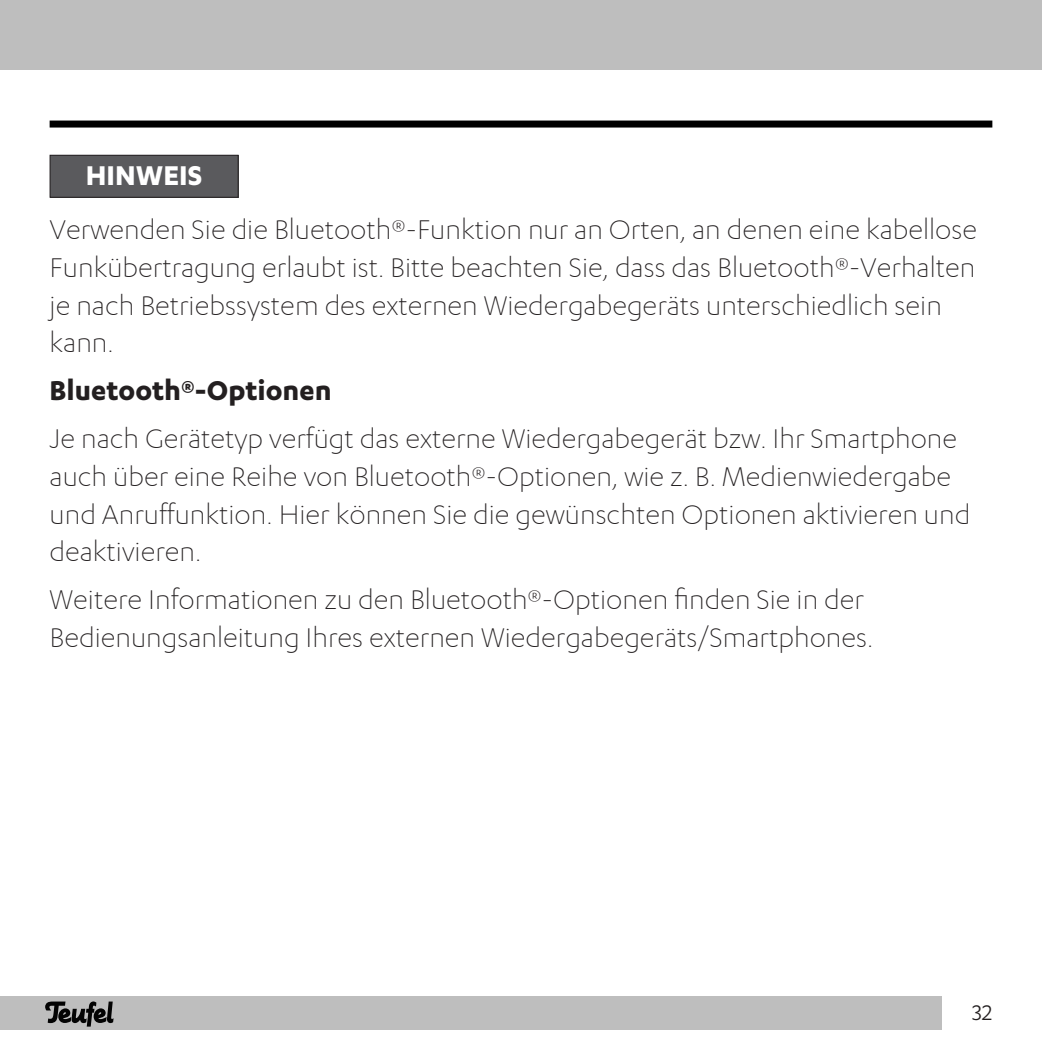
<style>
.page{position:relative;width:1042px;height:1042px;background:#fff}
.page>*{position:absolute;margin:0;border:0;box-sizing:border-box;transform-origin:0 0}
.Text{font:300 31.5px/37.8px "Karbon";color:#231f20}
.Text-2{font:700 31.5px "Karbon";color:#231f20}
.t1{font:700 31.5px "Karbon";color:#fff}
.t2{font:24.5px "Karbon";color:#231f20}
</style>
<div class="page">
<div style="left:0;top:0;width:1042px;height:69px;background:#bebebe"></div>
<div style="left:50px;top:121px;width:942px;height:7px;background:#000"></div>
<div style="left:0;top:996px;width:942px;height:33px;background:#bebebe"></div>
<svg style="left:45px;top:1001px;width:69px;height:25px"></svg>
<div style="left:50px;top:155px;width:188px;height:42px;background:#5a5a5d"></div>
<div style="left:50px;top:155px;width:189px;height:43px;border:1px solid #231f20"></div>
<p class="t1" style="left:86px;top:157px;width:118px">HINWEIS</p>
<p class="Text" style="left:50px;top:211px;width:929px">Verwenden Sie die Bluetooth®-Funktion nur an Orten, an denen eine kabellose Funkübertragung erlaubt ist. Bitte beachten Sie, dass das Bluetooth®-Verhalten je nach Betriebssystem des externen Wiedergabegeräts unterschiedlich sein kann.</p>
<p class="Text-2" style="left:50px;top:373px;width:283px">Bluetooth®-Optionen</p>
<p class="Text" style="left:50px;top:420px;width:922px">Je nach Gerätetyp verfügt das externe Wiedergabegerät bzw. Ihr Smartphone auch über eine Reihe von Bluetooth®-Optionen, wie z. B. Medienwiedergabe und Anruffunktion. Hier können Sie die gewünschten Optionen aktivieren und deaktivieren.</p>
<p class="Text" style="left:50px;top:581px;width:825px">Weitere Informationen zu den Bluetooth®-Optionen finden Sie in der<br>Bedienungsanleitung Ihres externen Wiedergabegeräts/Smartphones.</p>
<p class="t2" style="left:972px;top:999px;width:22px">32</p>
</div>
